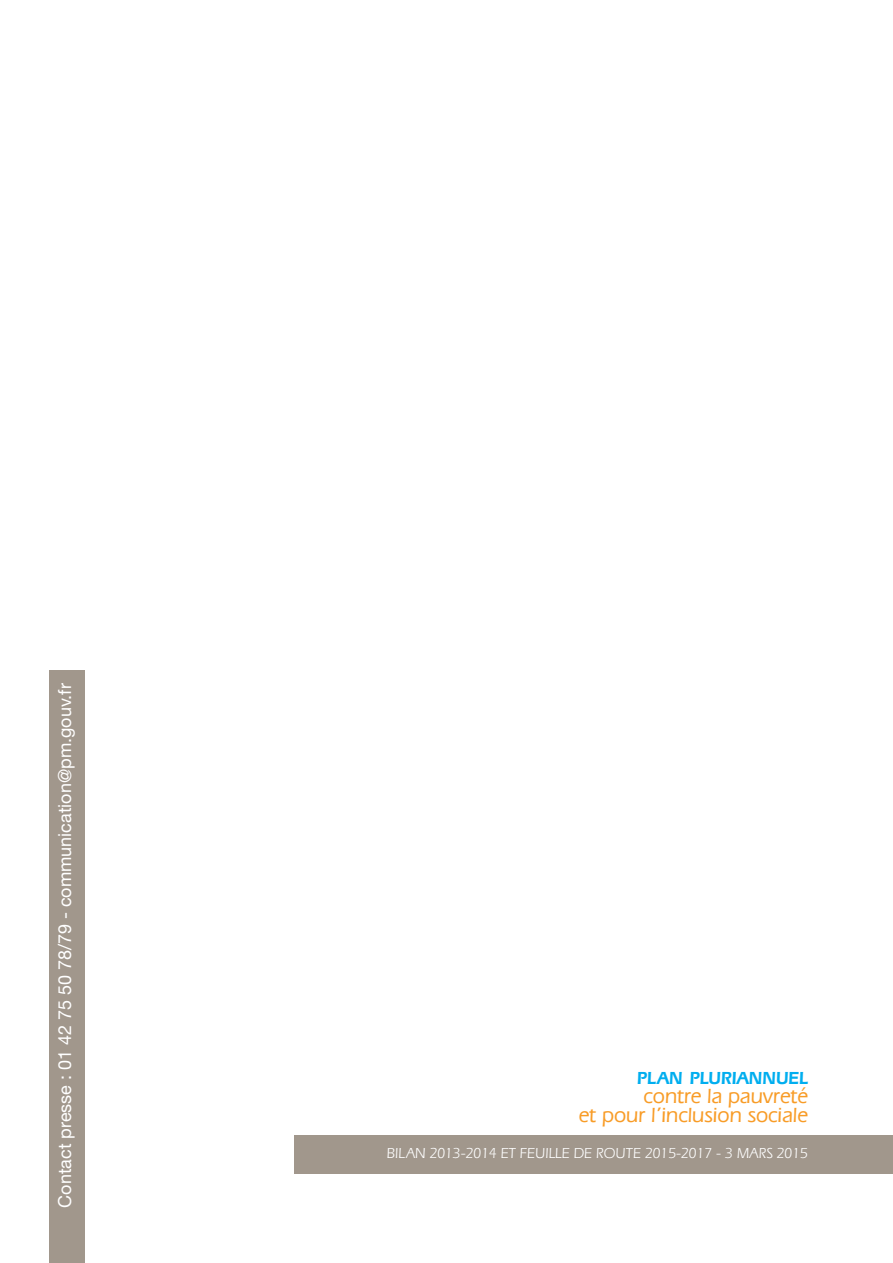
<style>
.page{position:relative;width:893px;height:1263px;background:#fff}
.page>*{position:absolute;margin:0;border:0;box-sizing:border-box;transform-origin:0 0}
.t1{font:500 21.3px/19px "Eras IT Cby BT";color:#f89c27;text-align:right}
.t2{font:600 18.15px "Eras IT Cby BT";color:#00aeef}
.t3{font:18px "Helvetica Neue";color:#fff}
.t4{font:15px "Eras IT Cby BT";color:#fff}
</style>
<div class="page">
<div style="left:351px;top:1135px;width:542px;height:39px;background:#a1978c"></div>
<div style="left:294px;top:1135px;width:514px;height:39px;background:#a1978c"></div>
<div style="left:49px;top:671px;width:36px;height:592px;background:#a1978c"></div>
<p class="t3" style="left:58px;top:1208px;width:526px;rotate:-90deg">Contact presse : 01 42 75 50 78/79 - communication@pm.gouv.fr</p>
<p class="t2" style="left:637px;top:1072px;width:172px">PLAN PLURIANNUEL</p>
<p class="t1" style="left:579px;top:1088px;width:231px">contre la pauvreté<br>et pour l’inclusion sociale</p>
<p class="t4" style="left:387px;top:1148px;width:423px">BILAN 2013-2014 ET FEUILLE DE ROUTE 2015-2017 - 3 MARS 2015</p>
</div>
